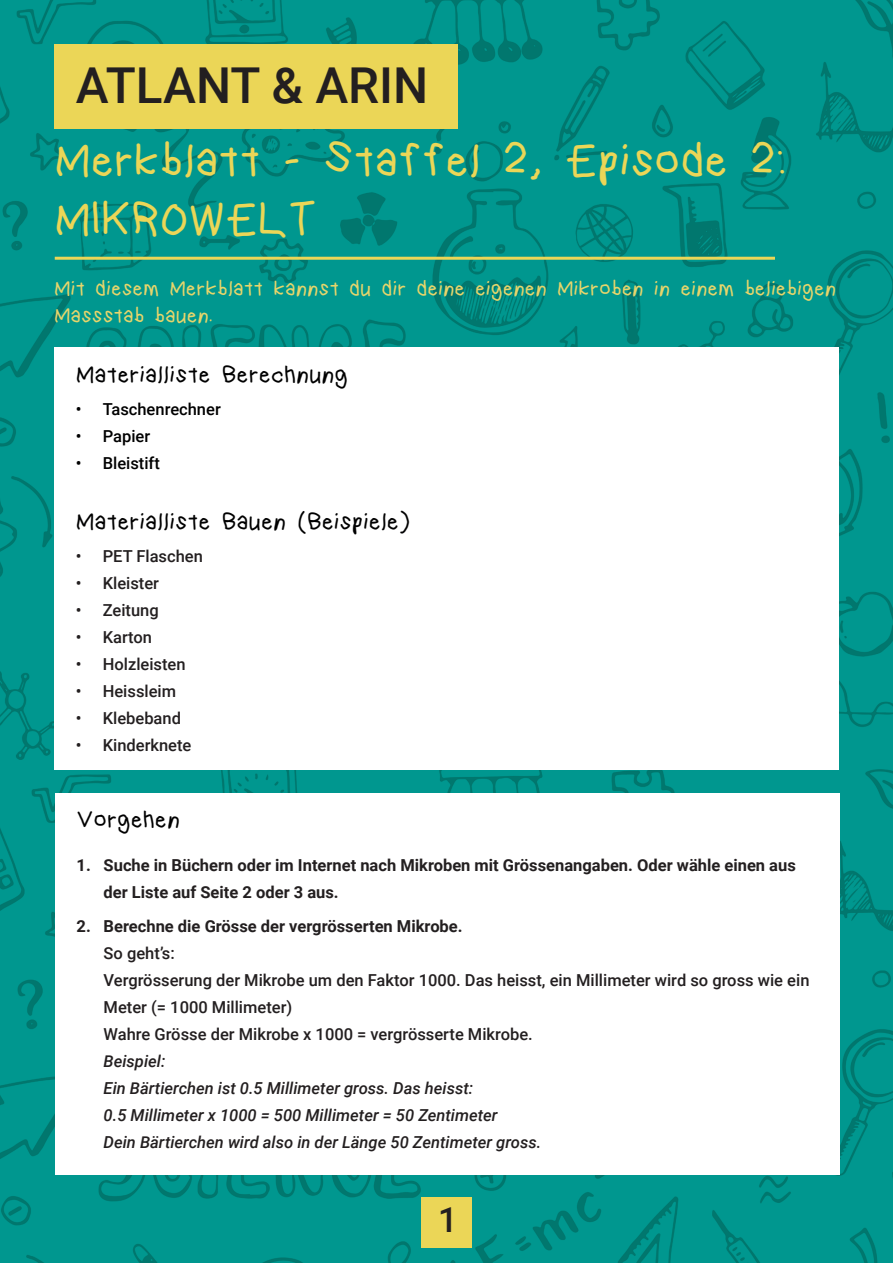
<style>
.page{position:relative;width:893px;height:1263px;background:#fff}
.page>*{position:absolute;margin:0;border:0;box-sizing:border-box;transform-origin:0 0}
.t1{font:49.5px/59.4px "kindergarten";color:#ebd657}
.t2{font:500 49.5px "Roboto";color:#231f20}
.t3{font:500 34.5px "Roboto";color:#231f20}
.t4{font:25.5px "kindergarten";color:#000001}
.t5{font:22.5px/27px "kindergarten";color:#e7d56b}
.t6{font:500 16.5px/27px "Roboto";color:#231f20}
.t7{font:italic 500 16.5px/27px "Roboto";color:#231f20}
.t8{font:700 16.5px/27px "Roboto";color:#231f20}
.t9{font:500 16.5px "Roboto";color:#000001}
</style>
<div class="page">
<img style="left:0;top:0;width:893px;height:1263px">
<div style="left:54px;top:347px;width:785px;height:423px;background:#fff"></div>
<div style="left:54px;top:44px;width:403px;height:85px;background:#ebd657"></div>
<hr style="left:55px;top:257px;width:720px;height:3px;background:#ebd657">
<div style="left:55px;top:793px;width:785px;height:381px;background:#fff"></div>
<div style="left:421px;top:1197px;width:50px;height:50px;background:#ebd657"></div>
<h1 class="t2" style="left:76px;top:57px;width:354px">ATLANT &amp; ARIN</h1>
<h1 class="t1" style="left:55px;top:134px;width:734px">Merkblatt - Staffel 2, Episode 2:<br>MIKROWELT</h1>
<h3 class="t5" style="left:54px;top:276px;width:784px">Mit diesem Merkblatt kannst du dir deine eigenen Mikroben in einem beliebigen<br>Massstab bauen.</h3>
<h3 class="t4" style="left:76px;top:363px;width:274px">Materialliste Berechnung</h3>
<p class="t9" style="left:76px;top:399px;width:147px">• Taschenrechner</p>
<p class="t9" style="left:76px;top:426px;width:76px">• Papier</p>
<p class="t9" style="left:76px;top:453px;width:86px">• Bleistift</p>
<h3 class="t4" style="left:76px;top:510px;width:336px">Materialliste Bauen (Beispiele)</h3>
<p class="t6" style="left:76px;top:543px;width:129px">• PET Flaschen</p>
<p class="t6" style="left:76px;top:570px;width:85px">• Kleister</p>
<p class="t6" style="left:76px;top:597px;width:85px">• Zeitung</p>
<p class="t6" style="left:76px;top:624px;width:78px">• Karton</p>
<p class="t6" style="left:76px;top:651px;width:111px">• Holzleisten</p>
<p class="t6" style="left:76px;top:678px;width:102px">• Heissleim</p>
<p class="t6" style="left:76px;top:705px;width:107px">• Klebeband</p>
<p class="t6" style="left:76px;top:732px;width:117px">• Kinderknete</p>
<h3 class="t4" style="left:77px;top:809px;width:105px">Vorgehen</h3>
<p class="t8" style="left:104px;top:851px;width:694px;text-indent:-27px">1. Suche in Büchern oder im Internet nach Mikroben mit Grössenangaben. Oder wähle einen aus der Liste auf Seite 2 oder 3 aus.</p>
<p class="t8" style="left:77px;top:912px;width:388px">2. Berechne die Grösse der vergrösserten Mikrobe.</p>
<p class="t6" style="left:104px;top:939px;width:707px">So geht’s:<br>Vergrösserung der Mikrobe um den Faktor 1000. Das heisst, ein Millimeter wird so gross wie ein Meter (= 1000 Millimeter)<br>Wahre Grösse der Mikrobe x 1000 = vergrösserte Mikrobe.</p>
<p class="t7" style="left:104px;top:1047px;width:439px">Beispiel:<br>Ein Bärtierchen ist 0.5 Millimeter gross. Das heisst:<br>0.5 Millimeter x 1000 = 500 Millimeter = 50 Zentimeter<br>Dein Bärtierchen wird also in der Länge 50 Zentimeter gross.</p>
<h2 class="t3" style="left:438px;top:1200px;width:21px">1</h2>
</div>
